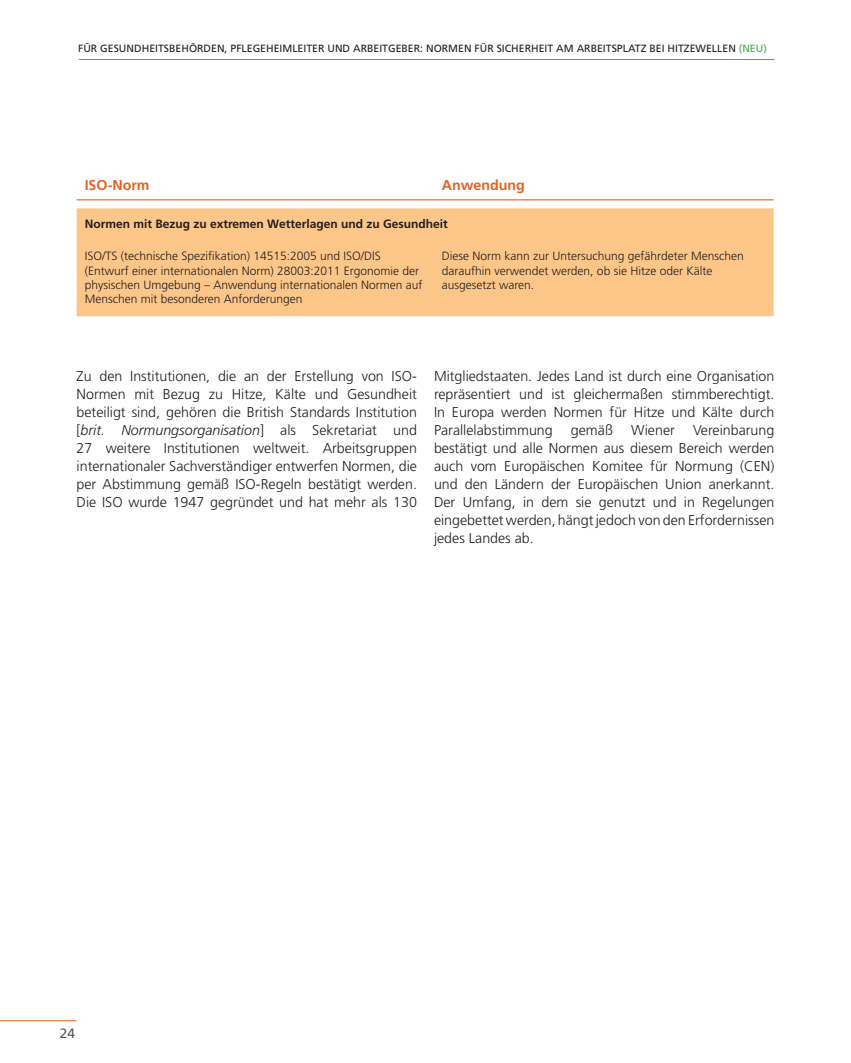
<style>
.page{position:relative;width:851px;height:1063px;background:#fff}
.page>*{position:absolute;margin:0;border:0;box-sizing:border-box;transform-origin:0 0}
.Testo{font:300 14.25px/18px "Frutiger";color:#231f20;text-align:justify}
.testatina_tabelle{font:700 14.25px "Frutiger";color:#e46424}
.t1{font:13.5px "Frutiger";color:#57585a}
.Tetso_tabelle{font:300 12px/14.4px "Frutiger";color:#231f20}
.Normale{font:700 12px "Frutiger";color:#231f20}
.Testo-2{font:10.5px "Frutiger";color:#231f20}
.s1{color:#40ae49}
.s2{font-style:italic}
</style>
<div class="page">
<hr style="left:79px;top:59px;width:695px;height:1px;background:#e46424">
<hr style="left:0;top:1020px;width:77px;height:1px;background:#e46424">
<div style="left:77px;top:208px;width:696px;height:108px;background:#fdc689"></div>
<hr style="left:77px;top:199px;width:356px;height:1px;background:#e46424">
<hr style="left:433px;top:199px;width:340px;height:1px;background:#e46424">
<p class="Testo-2" style="left:78px;top:42px;width:690px">FÜR GESUNDHEITSBEHÖRDEN, PFLEGEHEIMLEITER UND ARBEITGEBER: NORMEN FÜR SICHERHEIT AM ARBEITSPLATZ BEI HITZEWELLEN <span class="s1">(NEU)</span></p>
<p class="testatina_tabelle" style="left:85px;top:177px;width:66px">ISO-Norm</p>
<p class="testatina_tabelle" style="left:441px;top:177px;width:85px">Anwendung</p>
<p class="Normale" style="left:85px;top:217px;width:364px">Normen mit Bezug zu extremen Wetterlagen und zu Gesundheit</p>
<p class="Tetso_tabelle" style="left:85px;top:249px;width:339px">ISO/TS (technische Spezifikation) 14515:2005 und ISO/DIS (Entwurf einer internationalen Norm) 28003:2011 Ergonomie der physischen Umgebung – Anwendung internationalen Normen auf Menschen mit besonderen Anforderungen</p>
<p class="Tetso_tabelle" style="left:441px;top:249px;width:303px">Diese Norm kann zur Untersuchung gefährdeter Menschen daraufhin verwendet werden, ob sie Hitze oder Kälte ausgesetzt waren.</p>
<p class="Testo" style="left:77px;top:367px;width:342px">Zu den Institutionen, die an der Erstellung von ISO-Normen mit Bezug zu Hitze, Kälte und Gesundheit beteiligt sind, gehören die British Standards Institution [<span class="s2">brit. Normungsorganisation</span>] als Sekretariat und 27 weitere Institutionen weltweit. Arbeitsgruppen internationaler Sachverständiger entwerfen Normen, die per Abstimmung gemäß ISO-Regeln bestätigt werden.<br>Die ISO wurde 1947 gegründet und hat mehr als 130</p>
<p class="Testo" style="left:434px;top:367px;width:342px">Mitgliedstaaten. Jedes Land ist durch eine Organisation repräsentiert und ist gleichermaßen stimmberechtigt.<br>In Europa werden Normen für Hitze und Kälte durch Parallelabstimmung</p>
<p class="Testo" style="left:571px;top:421px;width:43px">gemäß</p>
<p class="Testo" style="left:631px;top:421px;width:45px">Wiener</p>
<p class="Testo" style="left:434px;top:421px;width:342px;text-indent:259px">Vereinbarung bestätigt und alle Normen aus diesem Bereich werden auch vom Europäischen Komitee für Normung (CEN) und den Ländern der Europäischen Union anerkannt.<br>Der Umfang, in dem sie genutzt und in Regelungen eingebettet werden, hängt jedoch von den Erfordernissen jedes Landes ab.</p>
<p class="t1" style="left:60px;top:1025px;width:16px">24</p>
</div>
